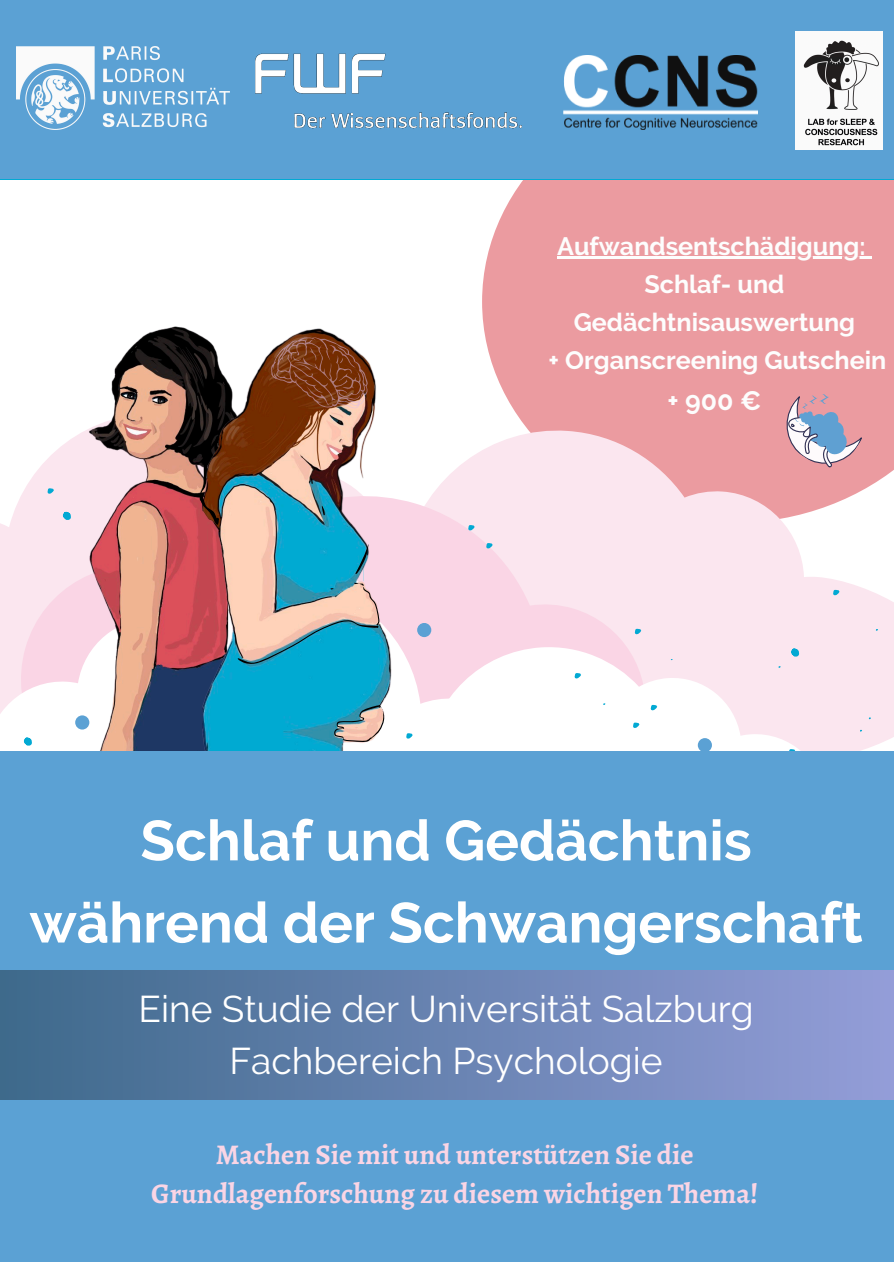
<style>
.page{position:relative;width:894px;height:1264px;background:#fff}
.page>*{position:absolute;margin:0;border:0;box-sizing:border-box;transform-origin:0 0}
.t1{font:700 56.4px/82.2px "Raleway";color:#fff;text-align:center}
.t2{font:37.05px/51.8px "Raleway";color:#fff;text-align:center}
.t3{font:700 28.5px/39.3px "Alegreya";color:#fad5e5;text-align:center}
.t4{font:700 26.55px "Raleway";color:#fdfdfd}
.t5{font:700 25.05px/38.2px "Raleway";color:#fdfdfd;text-align:center}
</style>
<div class="page">
<div style="left:706px;top:179px;width:187px;height:247px;background:#eb9ba0"></div>
<svg style="left:706px;top:426px;width:187px;height:325px;fill:#fbe6ef"></svg>
<svg style="left:706px;top:645px;width:122px;height:106px;fill:#fbe6ef"></svg>
<img style="left:0;top:179px;width:203px;height:572px">
<img style="left:203px;top:179px;width:503px;height:572px">
<svg style="left:788px;top:749px;width:7px;height:2px"></svg>
<svg style="left:650px;top:705px;width:7px;height:5px"></svg>
<svg style="left:633px;top:722px;width:6px;height:6px"></svg>
<svg style="left:634px;top:628px;width:7px;height:6px"></svg>
<svg style="left:574px;top:673px;width:7px;height:5px"></svg>
<svg style="left:832px;top:590px;width:7px;height:5px"></svg>
<svg style="left:790px;top:648px;width:8px;height:8px"></svg>
<div style="left:697px;top:738px;width:14px;height:14px;background:#5ba1d4;border-radius:50%"></div>
<svg style="left:24px;top:737px;width:8px;height:8px"></svg>
<svg style="left:63px;top:512px;width:8px;height:8px"></svg>
<div style="left:75px;top:715px;width:14px;height:14px;background:#5ba1d4;border-radius:50%"></div>
<svg style="left:406px;top:733px;width:6px;height:5px"></svg>
<svg style="left:468px;top:525px;width:6px;height:5px"></svg>
<svg style="left:486px;top:543px;width:6px;height:5px"></svg>
<svg style="left:48px;top:488px;width:6px;height:5px"></svg>
<div style="left:417px;top:623px;width:14px;height:14px;background:#5ba1d4;border-radius:50%"></div>
<svg style="left:771px;top:391px;width:94px;height:87px;background:#cfa3b0"></svg>
<div style="left:0;top:0;width:893px;height:178px;background:#5ba1d4"></div>
<img style="left:16px;top:47px;width:213px;height:82px">
<img style="left:563px;top:56px;width:194px;height:74px">
<img style="left:255px;top:53px;width:267px;height:76px">
<svg style="left:199px;top:438px;width:20px;height:87px;background:#562a19"></svg>
<svg style="left:322px;top:506px;width:3px;height:9px"></svg>
<svg style="left:311px;top:478px;width:2px;height:6px"></svg>
<svg style="left:355px;top:544px;width:13px;height:30px"></svg>
<svg style="left:237px;top:582px;width:142px;height:82px;background:#8eb4b8"></svg>
<svg style="left:334px;top:704px;width:50px;height:38px;background:#93a9aa"></svg>
<img style="left:795px;top:31px;width:86px;height:119px">
<div style="left:0;top:751px;width:893px;height:510px;background:#5ba1d4"></div>
<svg style="left:265px;top:319px;width:118px;height:107px"></svg>
<div style="left:0;top:970px;width:893px;height:129px;background:linear-gradient(to right,#3e698b,#949dd8)"></div>
<hr style="left:557px;top:257px;width:308px;height:2px;background:#fdfdfd">
<svg style="left:865px;top:257px;width:6px;height:2px"></svg>
<p class="t5" style="left:557px;top:226px;width:310px">Aufwandsentschädigung:</p>
<p class="t5" style="left:573px;top:265px;width:283px">Schlaf- und<br>Gedächtnisauswertung</p>
<p class="t5" style="left:548px;top:341px;width:339px">+ Organscreening Gutschein</p>
<p class="t4" style="left:667px;top:385px;width:95px">+ 900 €</p>
<p class="t1" style="left:29px;top:799px;width:834px">Schlaf und Gedächtnis während der Schwangerschaft</p>
<p class="t2" style="left:138px;top:983px;width:616px">Eine Studie der Universität Salzburg<br>Fachbereich Psychologie</p>
<p class="t3" style="left:151px;top:1134px;width:608px">Machen Sie mit und unterstützen Sie die<br>Grundlagenforschung zu diesem wichtigen Thema!</p>
</div>
